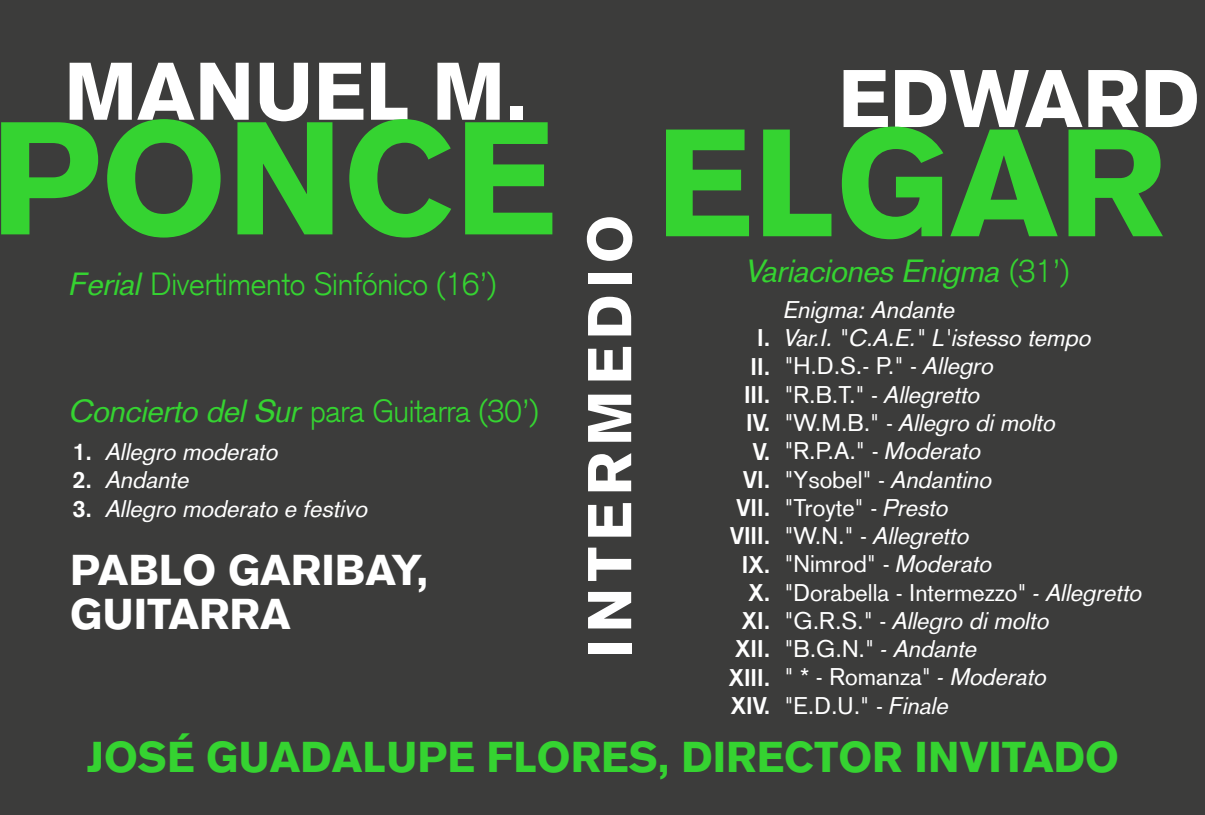
<style>
.page{position:relative;width:1205px;height:815px;background:#3c3c3b}
.page>*{position:absolute;margin:0;border:0;box-sizing:border-box;transform-origin:0 0}
.t1{font:900 157.5px "Basic Commercial LT Com";color:#35d331}
.t2{font:900 149.88px "Basic Commercial LT Com";color:#35d331}
.t3{font:900 80.12px "Basic Commercial LT Com";color:#fff}
.t4{font:900 60.62px "Basic Commercial LT Com";letter-spacing:.1em;color:#fff}
.t5{font:900 42.38px "Basic Commercial LT Com";color:#35d331}
.t6{font:900 42.38px/43.9px "Basic Commercial LT Com";color:#fff}
.t7{font:300 31.25px "Basic Commercial LT Com";letter-spacing:-.01em;color:#35d331}
.t8{font:italic 31.25px "Basic Commercial LT Com";letter-spacing:-.01em;color:#35d331}
.t9{font:italic 23.5px/28.2px "Basic Commercial LT Com";color:#fff}
.t10{font:700 23.5px/28.2px "Basic Commercial LT Com";color:#fff;text-align:justify}
.s1{font-weight:400;font-style:italic}
.s2{font-weight:300;font-style:normal}
.s3{font-style:normal}
</style>
<div class="page">
<h3 class="t3" style="left:64px;top:43px;width:464px">MANUEL M.</h3>
<h1 class="t1" style="left:-10px;top:84px;width:567px">PONCE</h1>
<h3 class="t7" style="left:70px;top:266px;width:428px"><span class="s1">Ferial</span> Divertimento Sinfónico (16’)</h3>
<h3 class="t7" style="left:70px;top:393px;width:470px"><span class="s1">Concierto del Sur</span> para Guitarra (30’)</h3>
<p class="t10" style="left:73px;top:438px;width:21px">1.<br>2.<br>3.</p>
<p class="t9" style="left:106px;top:438px;width:264px">Allegro moderato<br>Andante<br>Allegro moderato e festivo</p>
<h3 class="t6" style="left:70px;top:548px;width:360px">PABLO GARIBAY,<br>GUITARRA</h3>
<h3 class="t4" style="left:573px;top:658px;width:444px;rotate:-90deg">INTERMEDIO</h3>
<h3 class="t3" style="left:838px;top:50px;width:363px">EDWARD</h3>
<h2 class="t2" style="left:656px;top:93px;width:512px">ELGAR</h2>
<h3 class="t8" style="left:747px;top:252px;width:324px">Variaciones Enigma <span class="s2">(31’)</span></h3>
<p class="t10" style="left:729px;top:324px;width:43px;text-align:right">I.<br>II.<br>III.<br>IV.<br>V.<br>VI.<br>VII.<br>VIII.<br>IX.<br>X.<br>XI.<br>XII.<br>XIII.<br>XIV.</p>
<p class="t9" style="left:784px;top:296px;width:360px">Enigma: Andante<br>Var.I. "C.A.E." L'istesso tempo <span class="s3">"H.D.S.- P." -</span> Allegro<br><span class="s3">"R.B.T." -</span> Allegretto<br><span class="s3">"W.M.B." -</span> Allegro di molto <span class="s3">"R.P.A." -</span> Moderato<br><span class="s3">"Ysobel" -</span> Andantino<br><span class="s3">"Troyte" -</span> Presto<br><span class="s3">"W.N." -</span> Allegretto<br><span class="s3">"Nimrod" -</span> Moderato<br><span class="s3">"Dorabella - Intermezzo"</span> - Allegretto <span class="s3">"G.R.S." -</span> Allegro di molto <span class="s3">"B.G.N."</span> - Andante<br><span class="s3">" * - Romanza"</span> - Moderato<br><span class="s3">"E.D.U." -</span> Finale</p>
<h3 class="t5" style="left:87px;top:731px;width:1033px">JOSÉ GUADALUPE FLORES, DIRECTOR INVITADO</h3>
</div>
